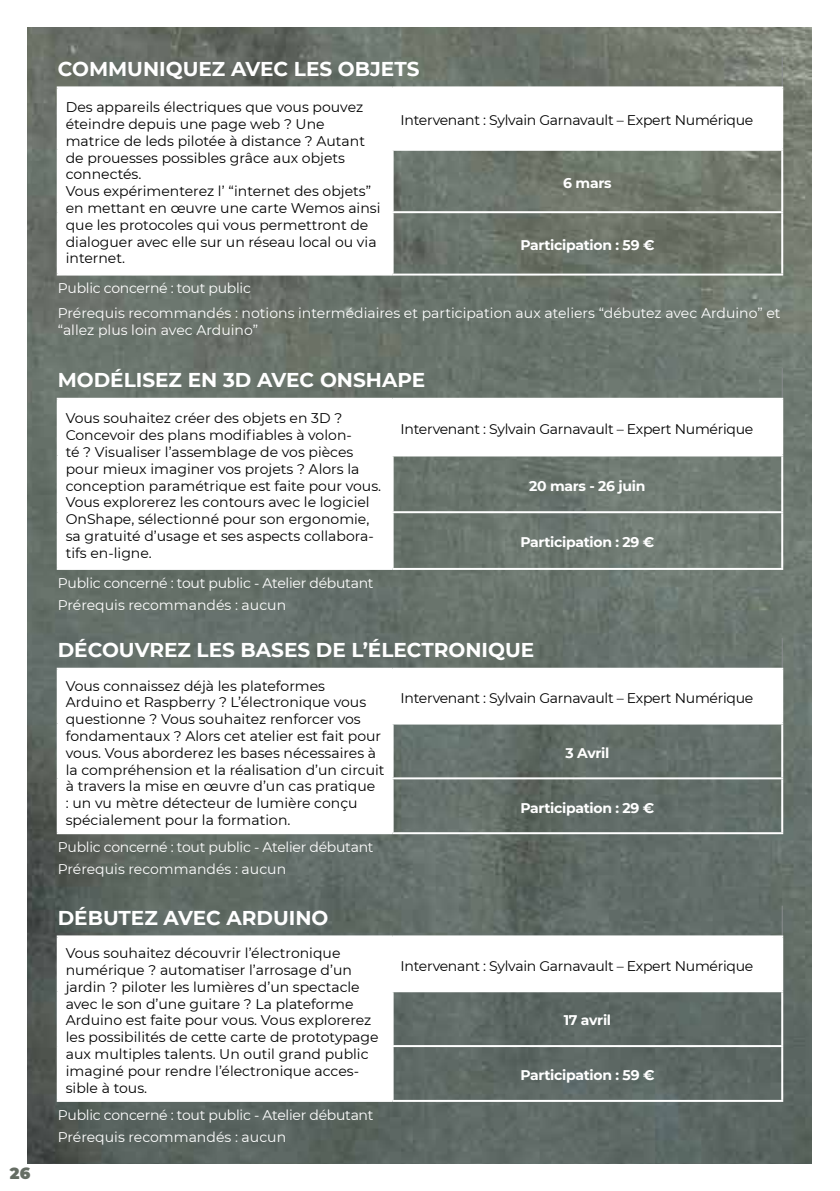
<style>
.page{position:relative;width:840px;height:1191px;background:#fff}
.page>*{position:absolute;margin:0;border:0;box-sizing:border-box;transform-origin:0 0}
.t1{font:700 20px "Montserrat";color:#fff}
.t2{font:900 16px "Montserrat";color:#656d64}
.t3{font:14px/16.8px "Montserrat";color:#000}
.t4{font:14px/22.2px "Montserrat";letter-spacing:-.015em;color:#fff}
.t5{font:14px "Montserrat";letter-spacing:-.02em;color:#000}
.t6{font:700 14px "Montserrat";letter-spacing:-.02em;color:#fff}
</style>
<div class="page">
<img style="left:27px;top:27px;width:785px;height:1137px">
<svg style="left:59px;top:88px;width:721px;height:185px"></svg>
<svg style="left:781px;top:57px;width:1px;height:29px"></svg>
<hr style="left:780px;top:151px;width:2px;height:60px;background:#fff">
<hr style="left:391px;top:211px;width:391px;height:2px;background:#fff">
<hr style="left:780px;top:213px;width:2px;height:60px;background:#fff">
<hr style="left:392px;top:273px;width:390px;height:2px;background:#fff">
<hr style="left:57px;top:86px;width:335px;height:2px;background:#fff">
<hr style="left:57px;top:88px;width:2px;height:62px;background:#fff">
<hr style="left:392px;top:86px;width:390px;height:2px;background:#fff">
<hr style="left:391px;top:88px;width:2px;height:61px;background:#fff">
<hr style="left:780px;top:88px;width:2px;height:61px;background:#fff">
<hr style="left:57px;top:150px;width:2px;height:62px;background:#fff">
<hr style="left:391px;top:149px;width:391px;height:2px;background:#fff">
<hr style="left:391px;top:151px;width:2px;height:60px;background:#fff">
<hr style="left:57px;top:212px;width:2px;height:61px;background:#fff">
<hr style="left:391px;top:213px;width:2px;height:60px;background:#fff">
<hr style="left:57px;top:273px;width:335px;height:2px;background:#fff">
<svg style="left:59px;top:400px;width:721px;height:168px"></svg>
<hr style="left:781px;top:368px;width:1px;height:30px;background:#898c8e">
<hr style="left:780px;top:456px;width:2px;height:55px;background:#fff">
<hr style="left:391px;top:511px;width:391px;height:2px;background:#fff">
<hr style="left:780px;top:513px;width:2px;height:55px;background:#fff">
<hr style="left:392px;top:568px;width:390px;height:2px;background:#fff">
<hr style="left:57px;top:398px;width:335px;height:2px;background:#fff">
<hr style="left:57px;top:400px;width:2px;height:55px;background:#fff">
<hr style="left:392px;top:398px;width:390px;height:2px;background:#fff">
<hr style="left:391px;top:400px;width:2px;height:54px;background:#fff">
<hr style="left:780px;top:400px;width:2px;height:54px;background:#fff">
<hr style="left:57px;top:455px;width:2px;height:57px;background:#fff">
<hr style="left:391px;top:454px;width:391px;height:2px;background:#fff">
<hr style="left:391px;top:456px;width:2px;height:55px;background:#fff">
<hr style="left:57px;top:512px;width:2px;height:56px;background:#fff">
<hr style="left:391px;top:513px;width:2px;height:55px;background:#fff">
<hr style="left:57px;top:568px;width:335px;height:2px;background:#fff">
<svg style="left:59px;top:669px;width:721px;height:163px"></svg>
<svg style="left:781px;top:638px;width:1px;height:29px"></svg>
<hr style="left:780px;top:724px;width:2px;height:53px;background:#fff">
<hr style="left:391px;top:777px;width:391px;height:2px;background:#fff">
<hr style="left:780px;top:779px;width:2px;height:53px;background:#fff">
<hr style="left:392px;top:832px;width:390px;height:2px;background:#fff">
<hr style="left:57px;top:667px;width:335px;height:2px;background:#fff">
<hr style="left:57px;top:669px;width:2px;height:54px;background:#fff">
<hr style="left:392px;top:667px;width:390px;height:2px;background:#fff">
<hr style="left:391px;top:669px;width:2px;height:53px;background:#fff">
<hr style="left:780px;top:669px;width:2px;height:53px;background:#fff">
<hr style="left:57px;top:723px;width:2px;height:55px;background:#fff">
<hr style="left:391px;top:722px;width:391px;height:2px;background:#fff">
<hr style="left:391px;top:724px;width:2px;height:53px;background:#fff">
<hr style="left:57px;top:778px;width:2px;height:54px;background:#fff">
<hr style="left:391px;top:779px;width:2px;height:53px;background:#fff">
<hr style="left:57px;top:832px;width:335px;height:2px;background:#fff">
<svg style="left:59px;top:937px;width:721px;height:162px"></svg>
<hr style="left:781px;top:905px;width:1px;height:30px;background:#898c8e">
<hr style="left:780px;top:992px;width:2px;height:53px;background:#fff">
<hr style="left:391px;top:1045px;width:391px;height:2px;background:#fff">
<hr style="left:780px;top:1047px;width:2px;height:52px;background:#fff">
<hr style="left:392px;top:1099px;width:390px;height:2px;background:#fff">
<hr style="left:57px;top:935px;width:335px;height:2px;background:#fff">
<hr style="left:57px;top:937px;width:2px;height:54px;background:#fff">
<hr style="left:392px;top:935px;width:390px;height:2px;background:#fff">
<hr style="left:391px;top:937px;width:2px;height:53px;background:#fff">
<hr style="left:780px;top:937px;width:2px;height:53px;background:#fff">
<hr style="left:57px;top:991px;width:2px;height:55px;background:#fff">
<hr style="left:391px;top:990px;width:391px;height:2px;background:#fff">
<hr style="left:391px;top:992px;width:2px;height:53px;background:#fff">
<hr style="left:57px;top:1046px;width:2px;height:53px;background:#fff">
<hr style="left:391px;top:1047px;width:2px;height:52px;background:#fff">
<hr style="left:57px;top:1099px;width:335px;height:2px;background:#fff">
<p class="t2" style="left:10px;top:1161px;width:22px">26</p>
<h1 class="t1" style="left:58px;top:55px;width:363px">COMMUNIQUEZ AVEC LES OBJETS</h1>
<p class="t3" style="left:66px;top:98px;width:316px">Des appareils électriques que vous pouvez éteindre depuis une page web ? Une matrice de leds pilotée à distance ? Autant de prouesses possibles grâce aux objets connectés.<br>Vous expérimenterez l’ “internet des objets” en mettant en œuvre une carte Wemos ainsi que les protocoles qui vous permettront de dialoguer avec elle sur un réseau local ou via internet.</p>
<p class="t5" style="left:400px;top:111px;width:354px">Intervenant : Sylvain Garnavault – Expert Numérique</p>
<p class="t6" style="left:563px;top:173px;width:50px">6 mars</p>
<p class="t6" style="left:520px;top:235px;width:135px">Participation : 59 €</p>
<p class="t4" style="left:58px;top:275px;width:724px;line-height:25.2px">Public concerné : tout public<br>Prérequis recommandés : notions intermédiaires et participation aux ateliers “débutez avec Arduino” et</p>
<p class="t4" style="left:58px;top:318px;width:202px">“allez plus loin avec Arduino”</p>
<h1 class="t1" style="left:58px;top:366px;width:369px">MODÉLISEZ EN 3D AVEC ONSHAPE</h1>
<p class="t3" style="left:66px;top:409px;width:317px">Vous souhaitez créer des objets en 3D ?<br>Concevoir des plans modifiables à volon-<br>té ? Visualiser l’assemblage de vos pièces pour mieux imaginer vos projets ? Alors la conception paramétrique est faite pour vous.<br>Vous explorerez les contours avec le logiciel OnShape, sélectionné pour son ergonomie, sa gratuité d’usage et ses aspects collabora&shy;tifs en-ligne.</p>
<p class="t5" style="left:400px;top:419px;width:354px">Intervenant : Sylvain Garnavault – Expert Numérique</p>
<p class="t6" style="left:529px;top:475px;width:118px">20 mars - 26 juin</p>
<p class="t6" style="left:520px;top:532px;width:135px">Participation : 29 €</p>
<p class="t4" style="left:58px;top:571px;width:317px">Public concerné : tout public - Atelier débutant<br>Prérequis recommandés : aucun</p>
<h1 class="t1" style="left:58px;top:636px;width:477px">DÉCOUVREZ LES BASES DE L’ÉLECTRONIQUE</h1>
<p class="t3" style="left:66px;top:676px;width:320px">Vous connaissez déjà les plateformes Arduino et Raspberry ? L’électronique vous questionne ? Vous souhaitez renforcer vos fondamentaux ? Alors cet atelier est fait pour vous. Vous aborderez les bases nécessaires à la compréhension et la réalisation d’un circuit à travers la mise en œuvre d’un cas pratique<br>: un vu mètre détecteur de lumière conçu spécialement pour la formation.</p>
<p class="t5" style="left:400px;top:688px;width:354px">Intervenant : Sylvain Garnavault – Expert Numérique</p>
<p class="t6" style="left:565px;top:742px;width:45px">3 Avril</p>
<p class="t6" style="left:520px;top:797px;width:135px">Participation : 29 €</p>
<p class="t4" style="left:58px;top:835px;width:317px">Public concerné : tout public - Atelier débutant<br>Prérequis recommandés : aucun</p>
<h1 class="t1" style="left:58px;top:903px;width:272px">DÉBUTEZ AVEC ARDUINO</h1>
<p class="t3" style="left:66px;top:944px;width:314px">Vous souhaitez découvrir l’électronique numérique ? automatiser l’arrosage d’un jardin ? piloter les lumières d’un spectacle avec le son d’une guitare ? La plateforme Arduino est faite pour vous. Vous explorerez les possibilités de cette carte de prototypage aux multiples talents. Un outil grand public imaginé pour rendre l’électronique acces&shy;sible à tous.</p>
<p class="t4" style="left:58px;top:1103px;width:317px">Public concerné : tout public - Atelier débutant<br>Prérequis recommandés : aucun</p>
<p class="t5" style="left:400px;top:956px;width:354px">Intervenant : Sylvain Garnavault – Expert Numérique</p>
<p class="t6" style="left:563px;top:1010px;width:49px">17 avril</p>
<p class="t6" style="left:520px;top:1065px;width:135px">Participation : 59 €</p>
</div>
